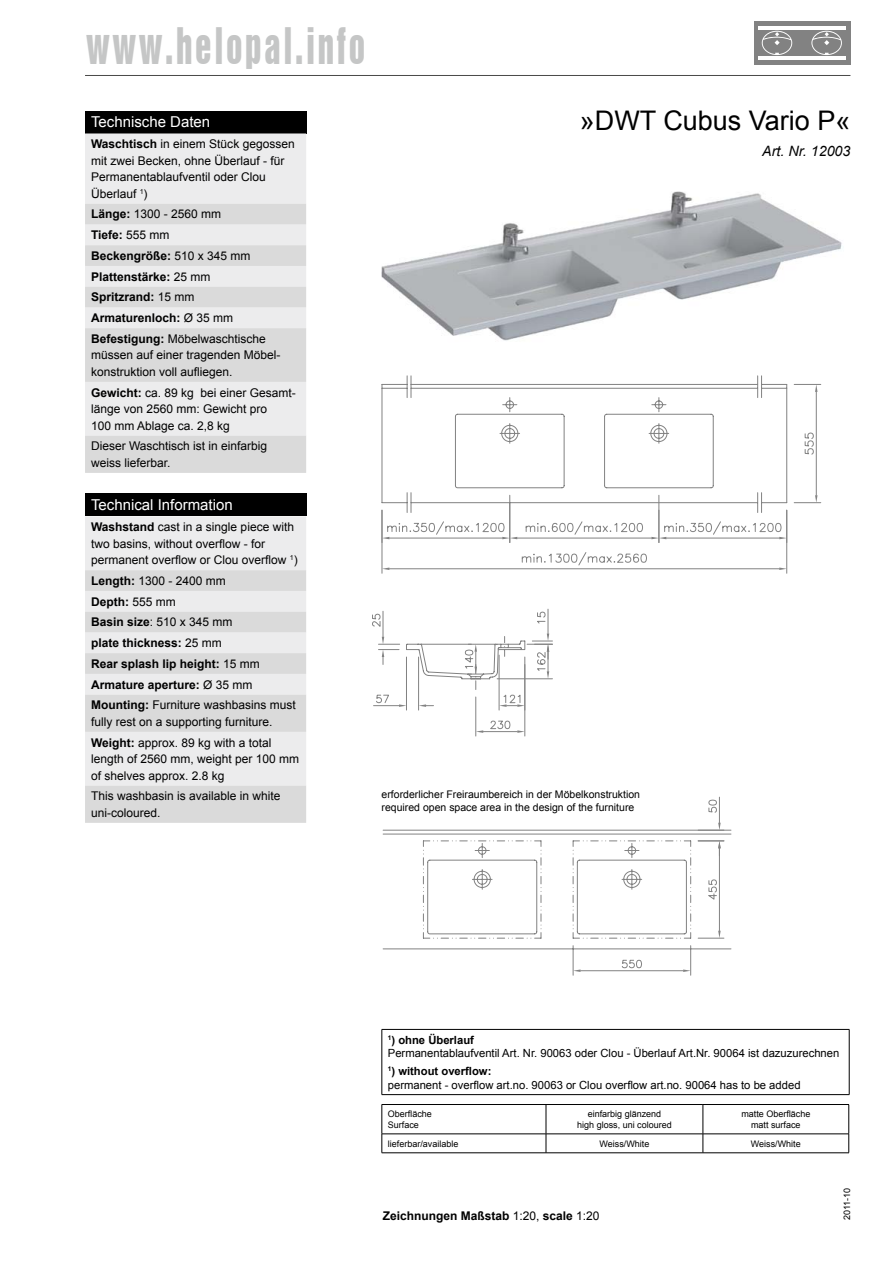
<style>
.page{position:relative;width:893px;height:1263px;background:#fff}
.page>*{position:absolute;margin:0;border:0;box-sizing:border-box;transform-origin:0 0}
.t1{font:45.3px "Helvetica Inserat Roman";letter-spacing:.08em;color:#c5c6c6;scale:.73 1}
.t2{font:27px "Arial";color:#000}
.t3{font:15px "Arial";color:#fff}
.t4{font:italic 14.25px "Arial";color:#000}
.t5{font:12px/16.5px "Arial";color:#000}
.t6{font:700 12px/20.7px "Arial";color:#000}
.t7{font:11.25px/13.5px "Arial";color:#000}
.t8{font:10.5px/12.6px "Arial";color:#000}
.t9{font:9px/10.8px "Arial";color:#000;text-align:center}
.s1{font-weight:700}
.s2{font-weight:400}
</style>
<div class="page">
<div style="left:85px;top:111px;width:221px;height:22px;background:#000"></div>
<div style="left:85px;top:133px;width:221px;height:71px;background:#ececed"></div>
<svg style="left:85px;top:204px;width:221px;height:269px;fill:#dadada"></svg>
<div style="left:85px;top:493px;width:221px;height:23px;background:#000"></div>
<div style="left:85px;top:516px;width:221px;height:54px;background:#ececed"></div>
<svg style="left:85px;top:570px;width:221px;height:253px;fill:#dbdbdb"></svg>
<img style="left:381px;top:191px;width:461px;height:150px">
<hr style="left:382px;top:1104px;width:164px;height:1px;background:#000">
<hr style="left:546px;top:1104px;width:157px;height:1px;background:#000">
<hr style="left:703px;top:1104px;width:146px;height:1px;background:#000">
<hr style="left:382px;top:1133px;width:164px;height:1px;background:#000">
<svg style="left:382px;top:1105px;width:1px;height:47px"></svg>
<hr style="left:546px;top:1133px;width:157px;height:1px;background:#000">
<svg style="left:546px;top:1105px;width:1px;height:47px"></svg>
<hr style="left:703px;top:1133px;width:146px;height:1px;background:#000">
<svg style="left:703px;top:1105px;width:1px;height:47px"></svg>
<svg style="left:848px;top:1105px;width:1px;height:47px"></svg>
<hr style="left:382px;top:1152px;width:164px;height:1px;background:#000">
<hr style="left:546px;top:1152px;width:157px;height:1px;background:#000">
<hr style="left:703px;top:1152px;width:146px;height:1px;background:#000">
<hr style="left:382px;top:1029px;width:467px;height:1px;background:#000">
<hr style="left:382px;top:1029px;width:1px;height:65px;background:#000">
<hr style="left:849px;top:1029px;width:1px;height:65px;background:#000">
<hr style="left:382px;top:1094px;width:467px;height:1px;background:#000">
<div style="left:754px;top:21px;width:96px;height:44px;background:#828282"></div>
<hr style="left:758px;top:27px;width:88px;height:3px;background:#fff">
<hr style="left:758px;top:56px;width:88px;height:3px;background:#fff">
<svg style="left:762px;top:31px;width:30px;height:24px"></svg>
<svg style="left:811px;top:31px;width:31px;height:24px"></svg>
<svg style="left:381px;top:375px;width:382px;height:129px"></svg>
<svg style="left:387px;top:397px;width:134px;height:112px"></svg>
<svg style="left:381px;top:509px;width:406px;height:65px"></svg>
<svg style="left:521px;top:384px;width:300px;height:182px"></svg>
<svg style="left:815px;top:495px;width:2px;height:8px"></svg>
<svg style="left:815px;top:384px;width:2px;height:8px"></svg>
<svg style="left:804px;top:432px;width:10px;height:23px"></svg>
<svg style="left:372px;top:608px;width:181px;height:129px"></svg>
<svg style="left:382px;top:829px;width:350px;height:147px"></svg>
<svg style="left:423px;top:796px;width:302px;height:176px"></svg>
<hr style="left:85px;top:75px;width:765px;height:1px;background:#494948">
<h1 class="t1" style="left:86px;top:19px;width:384px">www.helopal.info</h1>
<p class="t3" style="left:91px;top:112px;width:121px">Technische Daten</p>
<p class="t5" style="left:91px;top:136px;width:205px"><span class="s1">Waschtisch</span> in einem Stück gegossen mit zwei Becken, ohne Überlauf - für<br>Permanentablaufventil oder Clou<br>Überlauf <sup>1</sup>)</p>
<p class="t6" style="left:91px;top:204px;width:176px">Länge: <span class="s2">1300 - 2560 mm<br></span>Tiefe: <span class="s2">555 mm<br></span>Beckengröße: <span class="s2">510 x 345 mm<br></span>Plattenstärke: <span class="s2">25 mm<br></span>Spritzrand: <span class="s2">15 mm<br></span>Armaturenloch: <span class="s2">Ø 35 mm<br></span>Befestigung: <span class="s2">Möbelwaschtische</span></p>
<p class="t5" style="left:91px;top:347px;width:191px">müssen auf einer tragenden Möbel&shy;konstruktion voll aufliegen.</p>
<p class="t5" style="left:91px;top:384px;width:206px"><span class="s1">Gewicht:</span> ca. 89 kg bei einer Gesamt&shy;länge von 2560 mm: Gewicht pro<br>100 mm Ablage ca. 2,8 kg</p>
<p class="t5" style="left:91px;top:438px;width:178px">Dieser Waschtisch ist in einfarbig weiss lieferbar.</p>
<p class="t3" style="left:91px;top:495px;width:143px">Technical Information</p>
<p class="t5" style="left:91px;top:519px;width:208px"><span class="s1">Washstand</span> cast in a single piece with two basins, without overflow - for permanent overflow or Clou overflow <sup>1</sup>)</p>
<p class="t6" style="left:91px;top:571px;width:206px">Length: <span class="s2">1300 - 2400 mm<br></span>Depth: <span class="s2">555 mm<br></span>Basin size<span class="s2">: 510 x 345 mm<br></span>plate thickness: <span class="s2">25 mm<br></span>Rear splash lip height: <span class="s2">15 mm<br></span>Armature aperture: <span class="s2">Ø 35 mm<br></span>Mounting: <span class="s2">Furniture washbasins must</span></p>
<p class="t5" style="left:91px;top:711px;width:183px;line-height:20.7px">fully rest on a supporting furniture.<br><span class="s1">Weight:</span> approx. 89 kg with a total</p>
<p class="t5" style="left:91px;top:751px;width:210px">length of 2560 mm, weight per 100 mm of shelves approx. 2.8 kg</p>
<p class="t5" style="left:91px;top:788px;width:191px">This washbasin is available in white uni-coloured.</p>
<h2 class="t2" style="left:580px;top:103px;width:272px">»DWT Cubus Vario P«</h2>
<p class="t4" style="left:762px;top:141px;width:90px">Art. Nr. 12003</p>
<p class="t8" style="left:382px;top:788px;width:260px">erforderlicher Freiraumbereich in der Möbelkonstruktion required open space area in the design of the furniture</p>
<p class="t7" style="left:388px;top:1033px;width:453px"><sup>1</sup><span class="s1">) ohne Überlauf<br></span>Permanentablaufventil Art. Nr. 90063 oder Clou - Überlauf Art.Nr. 90064 ist dazuzurechnen</p>
<p class="t7" style="left:388px;top:1064px;width:414px"><sup>1</sup><span class="s1">) without overflow:<br></span>permanent - overflow art.no. 90063 or Clou overflow art.no. 90064 has to be added</p>
<p class="t9" style="left:388px;top:1108px;width:46px;text-align:left">Oberfläche<br>Surface</p>
<p class="t9" style="left:577px;top:1108px;width:96px">einfarbig glänzend<br>high gloss, uni coloured</p>
<p class="t9" style="left:741px;top:1108px;width:71px">matte Oberfläche matt surface</p>
<p class="t9" style="left:388px;top:1138px;width:72px">lieferbar/available</p>
<p class="t9" style="left:599px;top:1138px;width:51px">Weiss/White</p>
<p class="t9" style="left:751px;top:1138px;width:51px">Weiss/White</p>
<p class="t6" style="left:383px;top:1205px;width:218px">Zeichnungen Maßstab <span class="s2">1:20,</span> scale <span class="s2">1:20</span></p>
<p class="t9" style="left:842px;top:1220px;width:34px;rotate:-90deg">2011-10</p>
</div>
